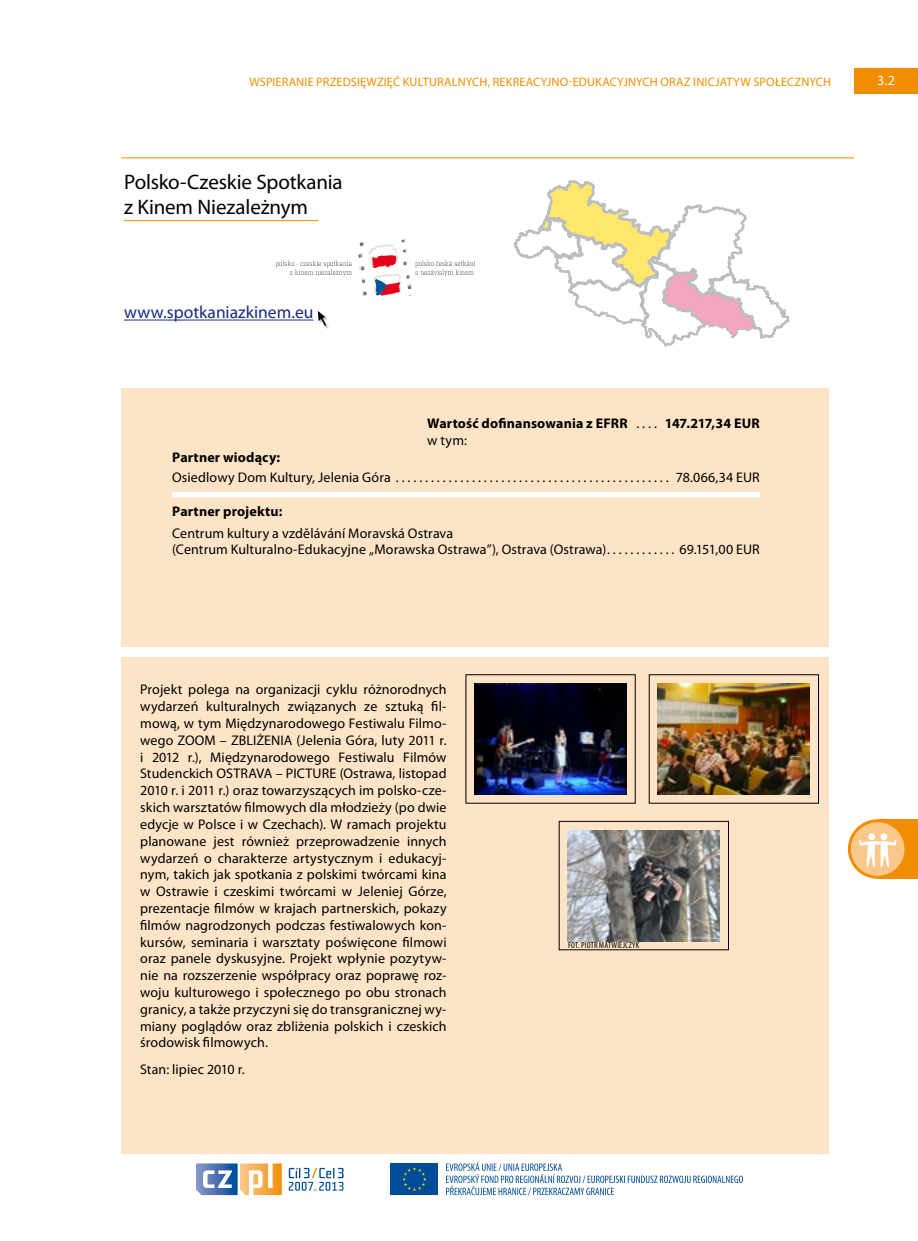
<style>
.page{position:relative;width:918px;height:1241px;background:#fff}
.page>*{position:absolute;margin:0;border:0;box-sizing:border-box;transform-origin:0 0}
.nazwa_dziedziny_2_2{font:21px/25.2px "Myriad Pro";letter-spacing:-.01em;color:#000}
.t1{font:17.5px "Myriad Pro";color:#162983}
.t2{font:14px/16.8px "Myriad Pro";letter-spacing:.005em;color:#000}
.t3{font:700 14px "Myriad Pro";letter-spacing:.01em;color:#000}
.t4{font:700 14px "Myriad Pro";letter-spacing:-.015em;color:#000}
.t5{font:14px "Myriad Pro";color:#fff}
.t6{font:12.25px "Myriad Pro";letter-spacing:.015em;color:#f18e00}
.t7{font:condensed 8.75px "Myriad Pro";letter-spacing:.02em;color:#000}
.s1{font-weight:400}
</style>
<div class="page">
<svg style="left:196px;top:1163px;width:86px;height:31px"></svg>
<svg style="left:289px;top:1167px;width:54px;height:23px"></svg>
<div style="left:391px;top:1163px;width:47px;height:31px;background:#004c98"></div>
<svg style="left:402px;top:1167px;width:24px;height:23px"></svg>
<svg style="left:446px;top:1162px;width:297px;height:33px"></svg>
<div style="left:877px;top:819px;width:41px;height:59px;background:#f18e00"></div>
<svg style="left:848px;top:819px;width:59px;height:59px"></svg>
<div style="left:851px;top:822px;width:53px;height:53px;background:#fac88b;border-radius:50%"></div>
<div style="left:880px;top:833px;width:7px;height:7px;background:#fff;border-radius:50%"></div>
<svg style="left:859px;top:839px;width:37px;height:27px"></svg>
<div style="left:868px;top:833px;width:7px;height:7px;background:#fff;border-radius:50%"></div>
<svg style="left:276px;top:260px;width:76px;height:16px"></svg>
<svg style="left:358px;top:238px;width:117px;height:57px"></svg>
<hr style="left:124px;top:319px;width:189px;height:1px;background:#162983">
<div style="left:319px;top:312px;width:9px;height:16px;background:#000;opacity:.25"></div>
<svg style="left:318px;top:311px;width:8px;height:15px"></svg>
<div style="left:121px;top:388px;width:707px;height:765px;background:#fde4c6"></div>
<svg style="left:514px;top:180px;width:276px;height:167px"></svg>
<hr style="left:121px;top:157px;width:733px;height:1px;background:#f18e00">
<div style="left:854px;top:68px;width:64px;height:26px;background:#f18e00"></div>
<hr style="left:124px;top:220px;width:194px;height:1px;background:#f18e00">
<div style="left:172px;top:492px;width:588px;height:5px;background:#fff"></div>
<div style="left:115px;top:647px;width:721px;height:9px;background:#fff"></div>
<img style="left:475px;top:683px;width:151px;height:111px">
<img style="left:568px;top:830px;width:152px;height:110px">
<img style="left:658px;top:683px;width:152px;height:111px">
<p class="t6" style="left:249px;top:75px;width:583px">WSPIERANIE PRZEDSIĘWZIĘĆ KULTURALNYCH, REKREACYJNO-EDUKACYJNYCH ORAZ INICJATYW SPOŁECZNYCH</p>
<p class="nazwa_dziedziny_2_2" style="left:124px;top:169px;width:220px">Polsko-Czeskie Spotkania z Kinem Niezależnym</p>
<p class="t1" style="left:124px;top:301px;width:191px">www.spotkaniazkinem.eu</p>
<p class="t3" style="left:427px;top:414px;width:208px">Wartość dofinansowania z EFRR <span class="s1">.....</span></p>
<p class="t4" style="left:665px;top:414px;width:96px">147.217,34 EUR</p>
<p class="t2" style="left:427px;top:431px;width:41px">w tym:</p>
<p class="t3" style="left:172px;top:448px;width:110px">Partner wiodący:</p>
<p class="t2" style="left:172px;top:469px;width:223px">Osiedlowy Dom Kultury, Jelenia Góra ................................................</p>
<p class="t2" style="left:676px;top:469px;width:85px">78.066,34 EUR</p>
<p class="t3" style="left:172px;top:502px;width:112px">Partner projektu:</p>
<p class="t2" style="left:172px;top:524px;width:439px">Centrum kultury a vzdělávání Moravská Ostrava<br>(Centrum Kulturalno-Edukacyjne „Morawska Ostrawa”), Ostrava (Ostrawa) ...........</p>
<p class="t2" style="left:679px;top:541px;width:82px">69.151,00 EUR</p>
<p class="t5" style="left:877px;top:72px;width:19px">3.2</p>
<p class="t2" style="left:140px;top:681px;width:308px;text-align:justify">Projekt polega na organizacji cyklu różnorodnych wydarzeń kulturalnych związanych ze sztuką fil&shy;mową, w tym Międzynarodowego Festiwalu Filmo&shy;wego ZOOM – ZBLIŻENIA (Jelenia Góra, luty 2011 r. i 2012 r.), Międzynarodowego Festiwalu Filmów Studenckich OSTRAVA – PICTURE (Ostrawa, listopad 2010 r. i 2011 r.) oraz towarzyszących im polsko-cze&shy;skich warsztatów filmowych dla młodzieży (po dwie edycje w Polsce i w Czechach). W ramach projektu planowane jest również przeprowadzenie innych wydarzeń o charakterze artystycznym i edukacyj&shy;nym, takich jak spotkania z polskimi twórcami kina w Ostrawie i czeskimi twórcami w Jeleniej Górze, prezentacje filmów w krajach partnerskich, pokazy filmów nagrodzonych podczas festiwalowych kon&shy;kursów, seminaria i warsztaty poświęcone filmowi oraz panele dyskusyjne. Projekt wpłynie pozytyw&shy;nie na rozszerzenie współpracy oraz poprawę roz&shy;woju kulturowego i społecznego po obu stronach granicy, a także przyczyni się do transgranicznej wy&shy;miany poglądów oraz zbliżenia polskich i czeskich środowisk filmowych.</p>
<p class="t2" style="left:140px;top:1060px;width:106px">Stan: lipiec 2010 r.</p>
<p class="t7" style="left:568px;top:939px;width:73px">FOT. PIOTR MATWIEJCZYK</p>
</div>
